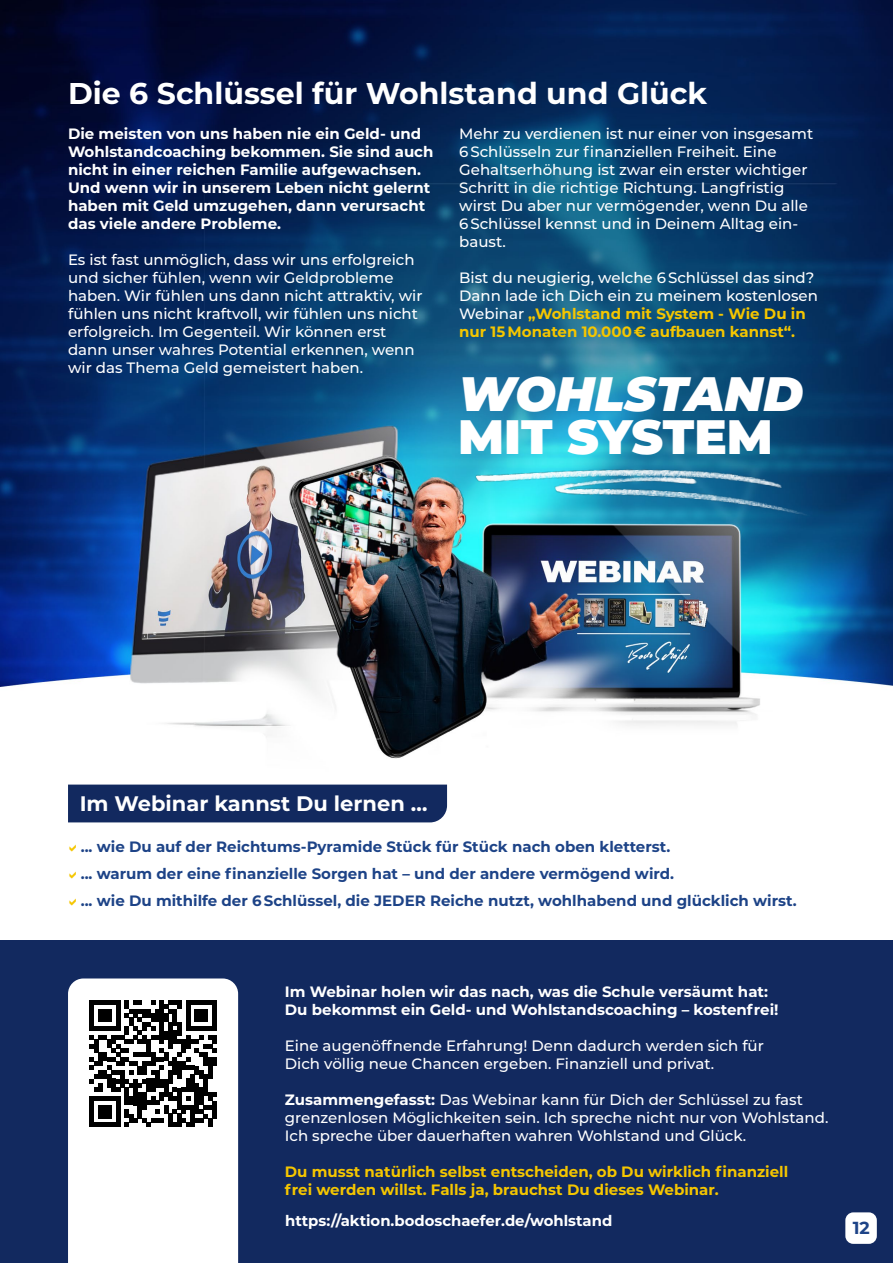
<style>
.page{position:relative;width:893px;height:1263px;background:#fff}
.page>*{position:absolute;margin:0;border:0;box-sizing:border-box;transform-origin:0 0}
.t1{font:italic 900 48.3px "Montserrat";color:#fff}
.t2{font:900 48.3px "Montserrat";color:#fff}
.t3{font:700 30px "Montserrat";color:#fff}
.t4{font:700 21px "Montserrat";color:#fff}
.t5{font:700 17.4px "Montserrat";color:#1d4387}
.t6{font:500 15px/18px "Montserrat";color:#fff}
.t7{font:700 15px/18px "Montserrat";color:#fff}
.t8{font:700 15px/27px "Montserrat";color:#1d4387}
.t9{font:700 15px/18px "Montserrat";color:#f5c600}
.s1{font-weight:700;color:#f5c600}
.s2{font-weight:700}
</style>
<div class="page">
<img style="left:0;top:0;width:893px;height:823px">
<div style="left:0;top:940px;width:893px;height:323px;background:#12295f"></div>
<div style="left:68px;top:978px;width:170px;height:285px;background:#fff"></div>
<svg style="left:90px;top:1000px;width:127px;height:127px"></svg>
<div style="left:212px;top:1101px;width:5px;height:17px;background:#000"></div>
<div style="left:68px;top:784px;width:379px;height:38px;background:#12295f"></div>
<img style="left:449px;top:435px;width:379px;height:98px">
<div style="left:845px;top:1212px;width:32px;height:32px;background:#fff;border-radius:8px"></div>
<h2 class="t3" style="left:68px;top:72px;width:641px">Die 6 Schlüssel für Wohlstand und Glück</h2>
<p class="t6" style="left:459px;top:124px;width:355px">Mehr zu verdienen ist nur einer von insgesamt 6 Schlüsseln zur finanziellen Freiheit. Eine Gehaltserhöhung ist zwar ein erster wichtiger Schritt in die richtige Richtung. Langfristig wirst Du aber nur vermögender, wenn Du alle 6 Schlüssel kennst und in Deinem Alltag ein&shy;baust.</p>
<p class="t6" style="left:459px;top:268px;width:360px">Bist du neugierig, welche 6 Schlüssel das sind?<br>Dann lade ich Dich ein zu meinem kostenlosen Webinar <span class="s1">„Wohlstand mit System - Wie Du in nur 15 Monaten 10.000 € aufbauen kannst“.</span></p>
<p class="t7" style="left:68px;top:124px;width:367px">Die meisten von uns haben nie ein Geld- und Wohlstandcoaching bekommen. Sie sind auch nicht in einer reichen Familie aufgewachsen.<br>Und wenn wir in unserem Leben nicht gelernt haben mit Geld umzugehen, dann verursacht das viele andere Probleme.</p>
<p class="t6" style="left:68px;top:250px;width:356px">Es ist fast unmöglich, dass wir uns erfolgreich und sicher fühlen, wenn wir Geldprobleme haben. Wir fühlen uns dann nicht attraktiv, wir fühlen uns nicht kraftvoll, wir fühlen uns nicht erfolgreich. Im Gegenteil. Wir können erst dann unser wahres Potential erkennen, wenn wir das Thema Geld gemeistert haben.</p>
<h1 class="t1" style="left:458px;top:357px;width:347px">WOHLSTAND</h1>
<h1 class="t2" style="left:458px;top:401px;width:316px">MIT SYSTEM</h1>
<h3 class="t4" style="left:80px;top:788px;width:349px">Im Webinar kannst Du lernen …</h3>
<p class="t8" style="left:81px;top:832px;width:717px">... wie Du auf der Reichtums-Pyramide Stück für Stück nach oben kletterst.<br>... warum der eine finanzielle Sorgen hat – und der andere vermögend wird.<br>... wie Du mithilfe der 6 Schlüssel, die JEDER Reiche nutzt, wohlhabend und glücklich wirst.</p>
<p class="t7" style="left:285px;top:982px;width:495px">Im Webinar holen wir das nach, was die Schule versäumt hat:<br>Du bekommst ein Geld- und Wohlstandscoaching – kostenfrei!</p>
<p class="t6" style="left:285px;top:1036px;width:481px">Eine augenöffnende Erfahrung! Denn dadurch werden sich für<br>Dich völlig neue Chancen ergeben. Finanziell und privat.</p>
<p class="t6" style="left:285px;top:1090px;width:545px"><span class="s2">Zusammengefasst:</span> Das Webinar kann für Dich der Schlüssel zu fast grenzenlosen Möglichkeiten sein. Ich spreche nicht nur von Wohlstand.<br>Ich spreche über dauerhaften wahren Wohlstand und Glück.</p>
<p class="t9" style="left:285px;top:1162px;width:505px">Du musst natürlich selbst entscheiden, ob Du wirklich finanziell frei werden willst. Falls ja, brauchst Du dieses Webinar.</p>
<p class="t7" style="left:285px;top:1211px;width:329px">https://aktion.bodoschaefer.de/wohlstand</p>
<p class="t5" style="left:853px;top:1215px;width:19px">12</p>
</div>
